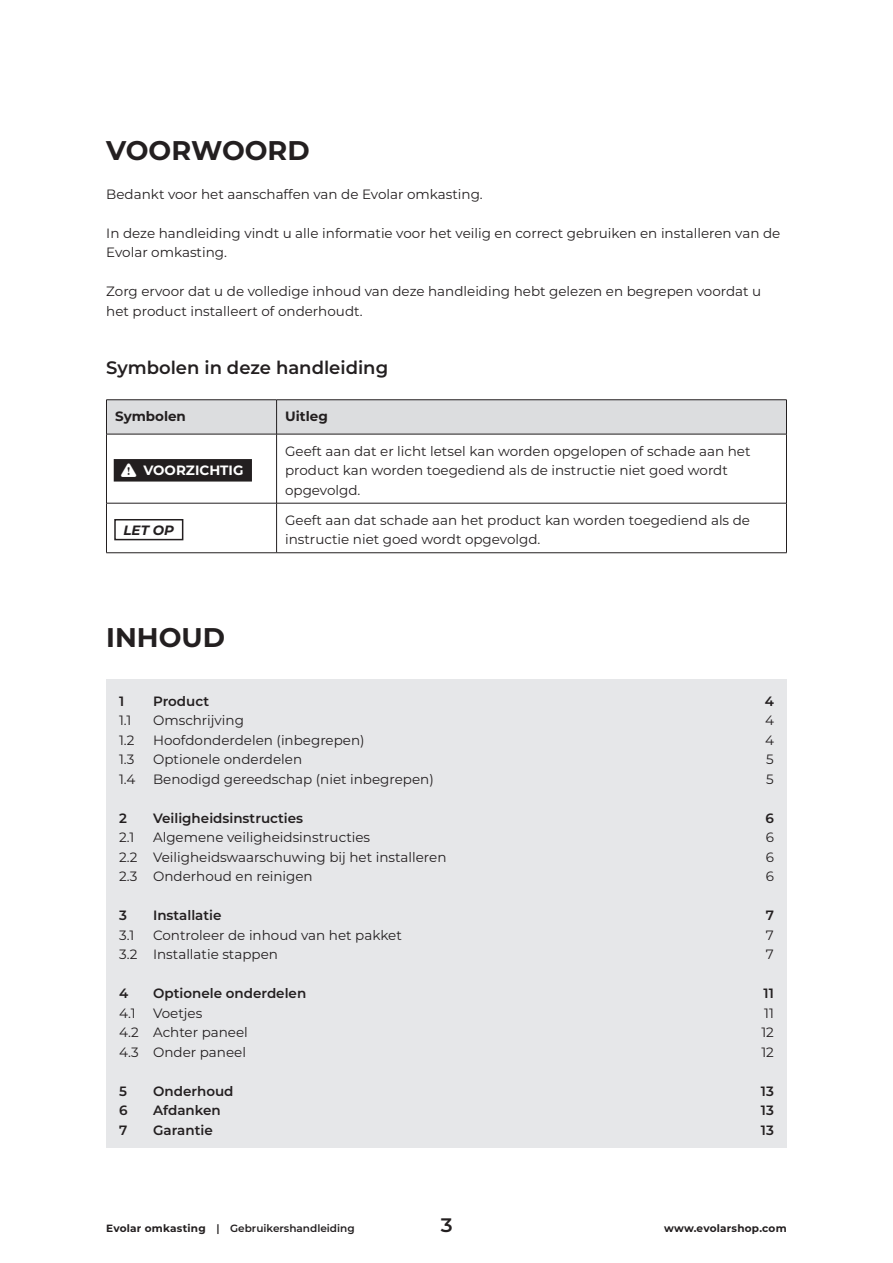
<style>
.page{position:relative;width:893px;height:1263px;background:#fff}
.page>*{position:absolute;margin:0;border:0;box-sizing:border-box;transform-origin:0 0}
.heading_1{font:700 27px "Montserrat";color:#231f20}
.t1{font:600 19.5px "Montserrat";color:#231f20}
.heading_2{font:600 18px "Montserrat";color:#231f20}
.body_2{font:13.5px/19.5px "Montserrat";color:#231f20}
.body_1_VarA{font:13.5px/19.5px "Montserrat";color:#231f20}
.t2{font:600 13.5px "Montserrat";color:#231f20}
.body_4{font:700 13.5px "Montserrat";color:#231f20}
.t3{font:700 13.5px "Montserrat";color:#fff}
.warning_4_VarA{font:italic 700 13.5px "Montserrat";color:#231f20}
.t4{font:600 10.5px "Montserrat";color:#231f20}
.t5{font:700 10.5px "Montserrat";letter-spacing:.02em;color:#231f20}
.s1{font-weight:700}
</style>
<div class="page">
<div style="left:107px;top:400px;width:679px;height:34px;background:#dcdddf"></div>
<hr style="left:276px;top:400px;width:1px;height:34px;background:#231f20">
<hr style="left:276px;top:434px;width:1px;height:69px;background:#231f20">
<hr style="left:106px;top:503px;width:171px;height:1px;background:#231f20">
<hr style="left:277px;top:503px;width:510px;height:1px;background:#231f20">
<hr style="left:276px;top:503px;width:1px;height:50px;background:#231f20">
<hr style="left:106px;top:434px;width:1px;height:69px;background:#231f20">
<hr style="left:786px;top:434px;width:1px;height:69px;background:#231f20">
<hr style="left:106px;top:503px;width:1px;height:50px;background:#231f20">
<hr style="left:786px;top:503px;width:1px;height:50px;background:#231f20">
<hr style="left:106px;top:552px;width:171px;height:1px;background:#231f20">
<hr style="left:277px;top:552px;width:510px;height:1px;background:#231f20">
<hr style="left:106px;top:399px;width:171px;height:1px;background:#231f20">
<hr style="left:106px;top:400px;width:1px;height:34px;background:#231f20">
<hr style="left:277px;top:399px;width:510px;height:1px;background:#231f20">
<hr style="left:786px;top:400px;width:1px;height:34px;background:#231f20">
<hr style="left:106px;top:434px;width:171px;height:1px;background:#231f20">
<hr style="left:277px;top:434px;width:510px;height:1px;background:#231f20">
<div style="left:114px;top:459px;width:138px;height:22px;background:#231f20"></div>
<div style="left:114px;top:519px;width:69px;height:21px;border:2px solid #231f20"></div>
<div style="left:106px;top:679px;width:681px;height:468px;background:#e6e7e9"></div>
<p class="heading_1" style="left:106px;top:130px;width:205px">VOORWOORD</p>
<p class="body_1_VarA" style="left:106px;top:184px;width:378px">Bedankt voor het aanschaffen van de Evolar omkasting.</p>
<p class="body_1_VarA" style="left:106px;top:223px;width:675px">In deze handleiding vindt u alle informatie voor het veilig en correct gebruiken en installeren van de<br>Evolar omkasting.</p>
<p class="body_1_VarA" style="left:106px;top:281px;width:656px">Zorg ervoor dat u de volledige inhoud van deze handleiding hebt gelezen en begrepen voordat u het product installeert of onderhoudt.</p>
<p class="heading_2" style="left:106px;top:355px;width:283px">Symbolen in deze handleiding</p>
<p class="body_4" style="left:115px;top:407px;width:72px">Symbolen</p>
<p class="body_4" style="left:285px;top:407px;width:44px">Uitleg</p>
<p class="t3" style="left:143px;top:461px;width:101px">VOORZICHTIG</p>
<p class="body_2" style="left:285px;top:441px;width:467px">Geeft aan dat er licht letsel kan worden opgelopen of schade aan het product kan worden toegediend als de instructie niet goed wordt opgevolgd.</p>
<p class="warning_4_VarA" style="left:123px;top:520px;width:52px">LET OP</p>
<p class="body_2" style="left:285px;top:510px;width:466px">Geeft aan dat schade aan het product kan worden toegediend als de instructie niet goed wordt opgevolgd.</p>
<p class="heading_1" style="left:106px;top:618px;width:120px">INHOUD</p>
<p class="t2" style="left:119px;top:691px;width:7px">1</p>
<p class="t2" style="left:153px;top:691px;width:57px">Product</p>
<p class="t2" style="left:765px;top:691px;width:11px">4</p>
<p class="body_2" style="left:119px;top:710px;width:14px">1.1</p>
<p class="body_2" style="left:153px;top:710px;width:92px">Omschrijving</p>
<p class="body_2" style="left:765px;top:710px;width:10px">4</p>
<p class="body_2" style="left:119px;top:730px;width:17px">1.2</p>
<p class="body_2" style="left:153px;top:730px;width:213px">Hoofdonderdelen (inbegrepen)</p>
<p class="body_2" style="left:765px;top:730px;width:10px">4</p>
<p class="body_2" style="left:119px;top:749px;width:17px">1.3</p>
<p class="body_2" style="left:153px;top:749px;width:151px">Optionele onderdelen</p>
<p class="body_2" style="left:766px;top:749px;width:9px">5</p>
<p class="body_2" style="left:119px;top:769px;width:18px">1.4</p>
<p class="body_2" style="left:153px;top:769px;width:282px">Benodigd gereedschap (niet inbegrepen)</p>
<p class="body_2" style="left:766px;top:769px;width:9px">5</p>
<p class="t2" style="left:119px;top:808px;width:9px">2</p>
<p class="t2" style="left:153px;top:808px;width:152px">Veiligheidsinstructies</p>
<p class="t2" style="left:765px;top:808px;width:10px">6</p>
<p class="body_2" style="left:119px;top:827px;width:17px">2.1</p>
<p class="body_2" style="left:153px;top:827px;width:219px">Algemene veiligheidsinstructies</p>
<p class="body_2" style="left:766px;top:827px;width:10px">6</p>
<p class="body_2" style="left:119px;top:847px;width:329px">2.2 Veiligheidswaarschuwing bij het installeren</p>
<p class="body_2" style="left:766px;top:847px;width:10px">6</p>
<p class="body_2" style="left:119px;top:866px;width:195px">2.3 Onderhoud en reinigen</p>
<p class="body_2" style="left:766px;top:866px;width:10px">6</p>
<p class="t2" style="left:119px;top:906px;width:9px">3</p>
<p class="t2" style="left:153px;top:906px;width:70px">Installatie</p>
<p class="t2" style="left:766px;top:906px;width:10px">7</p>
<p class="body_2" style="left:119px;top:925px;width:17px">3.1</p>
<p class="body_2" style="left:153px;top:925px;width:250px">Controleer de inhoud van het pakket</p>
<p class="body_2" style="left:766px;top:925px;width:9px">7</p>
<p class="body_2" style="left:119px;top:944px;width:160px">3.2 Installatie stappen</p>
<p class="body_2" style="left:766px;top:944px;width:9px">7</p>
<p class="t2" style="left:119px;top:984px;width:11px">4</p>
<p class="t2" style="left:153px;top:984px;width:155px">Optionele onderdelen</p>
<p class="t2" style="left:764px;top:984px;width:12px">11</p>
<p class="body_2" style="left:119px;top:1003px;width:18px">4.1</p>
<p class="body_2" style="left:153px;top:1003px;width:51px">Voetjes</p>
<p class="body_2" style="left:764px;top:1003px;width:11px">11</p>
<p class="body_2" style="left:119px;top:1022px;width:130px">4.2 Achter paneel</p>
<p class="body_2" style="left:761px;top:1022px;width:14px">12</p>
<p class="body_2" style="left:119px;top:1042px;width:128px">4.3 Onder paneel</p>
<p class="body_2" style="left:761px;top:1042px;width:14px">12</p>
<p class="t2" style="left:119px;top:1081px;width:9px">5</p>
<p class="t2" style="left:153px;top:1081px;width:82px">Onderhoud</p>
<p class="t2" style="left:761px;top:1081px;width:15px">13</p>
<p class="t2" style="left:119px;top:1101px;width:10px">6</p>
<p class="t2" style="left:153px;top:1101px;width:69px">Afdanken</p>
<p class="t2" style="left:761px;top:1101px;width:15px">13</p>
<p class="t2" style="left:119px;top:1120px;width:10px">7</p>
<p class="t2" style="left:153px;top:1120px;width:61px">Garantie</p>
<p class="t2" style="left:761px;top:1120px;width:15px">13</p>
<p class="t4" style="left:106px;top:1221px;width:250px"><span class="s1">Evolar omkasting</span> | Gebruikershandleiding</p>
<h2 class="t1" style="left:440px;top:1211px;width:15px">3</h2>
<p class="t5" style="left:664px;top:1221px;width:124px">www.evolarshop.com</p>
</div>
